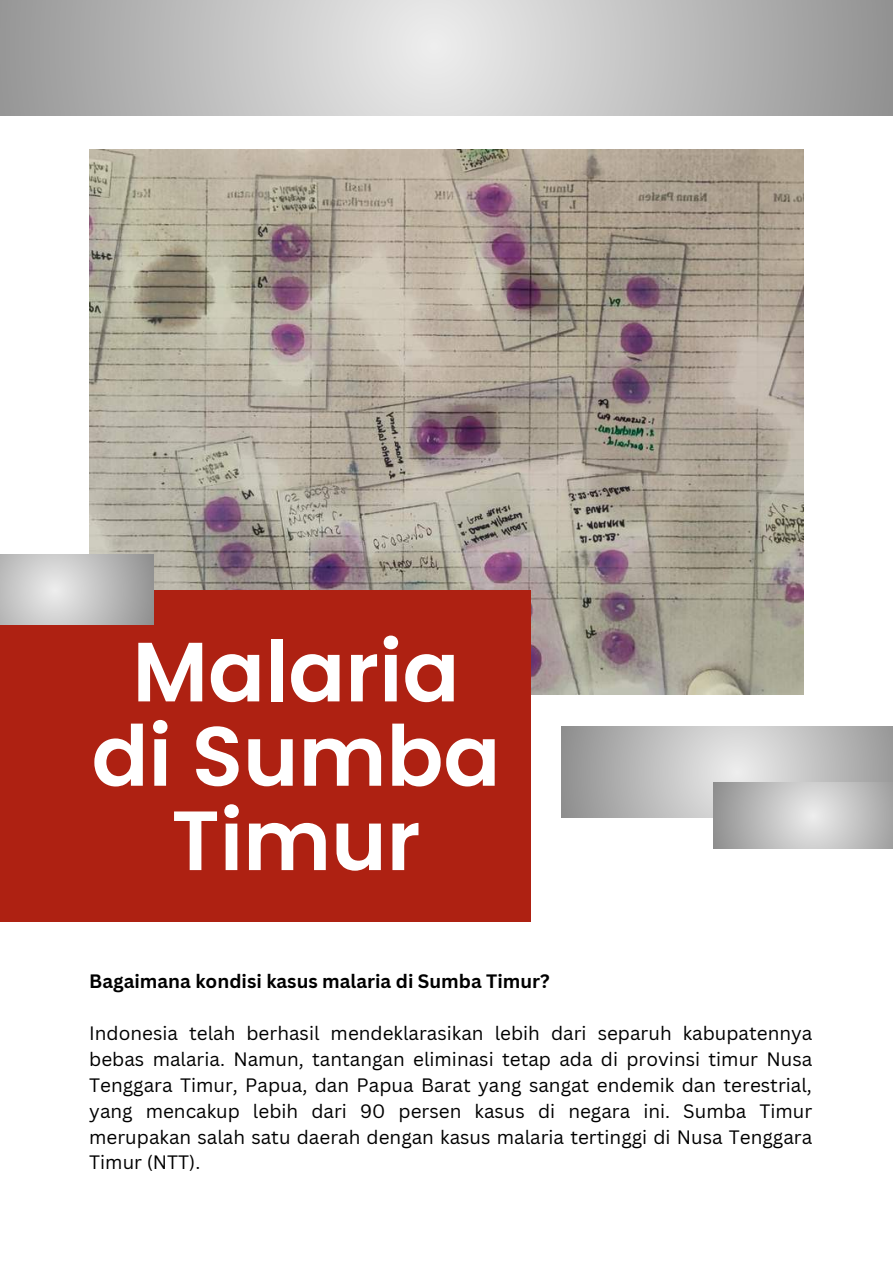
<style>
.page{position:relative;width:893px;height:1264px;background:#fff}
.page>*{position:absolute;margin:0;border:0;box-sizing:border-box;transform-origin:0 0}
.t1{font:600 83.85px/84.3px "Poppins";color:#fff;text-align:center}
.t2{font:18.9px/25.8px "Canva Sans";color:#000;text-align:justify}
.t3{font:700 18.9px "Canva Sans";color:#000}
</style>
<div class="page">
<svg style="left:0;top:0;width:892px;height:115px"></svg>
<svg style="left:561px;top:726px;width:331px;height:91px"></svg>
<svg style="left:713px;top:782px;width:179px;height:66px"></svg>
<img style="left:89px;top:149px;width:714px;height:545px">
<div style="left:0;top:590px;width:531px;height:331px;background:#ae2112"></div>
<svg style="left:0;top:555px;width:154px;height:70px"></svg>
<h1 class="t1" style="left:92px;top:630px;width:410px">Malaria di Sumba<br>Timur</h1>
<p class="t3" style="left:89px;top:968px;width:462px">Bagaimana kondisi kasus malaria di Sumba Timur?</p>
<p class="t2" style="left:89px;top:1019px;width:724px">Indonesia telah berhasil mendeklarasikan lebih dari separuh kabupatennya bebas malaria. Namun, tantangan eliminasi tetap ada di provinsi timur Nusa Tenggara Timur, Papua, dan Papua Barat yang sangat endemik dan terestrial, yang mencakup lebih dari 90 persen kasus di negara ini. Sumba Timur merupakan salah satu daerah dengan kasus malaria tertinggi di Nusa Tenggara Timur (NTT).</p>
</div>
